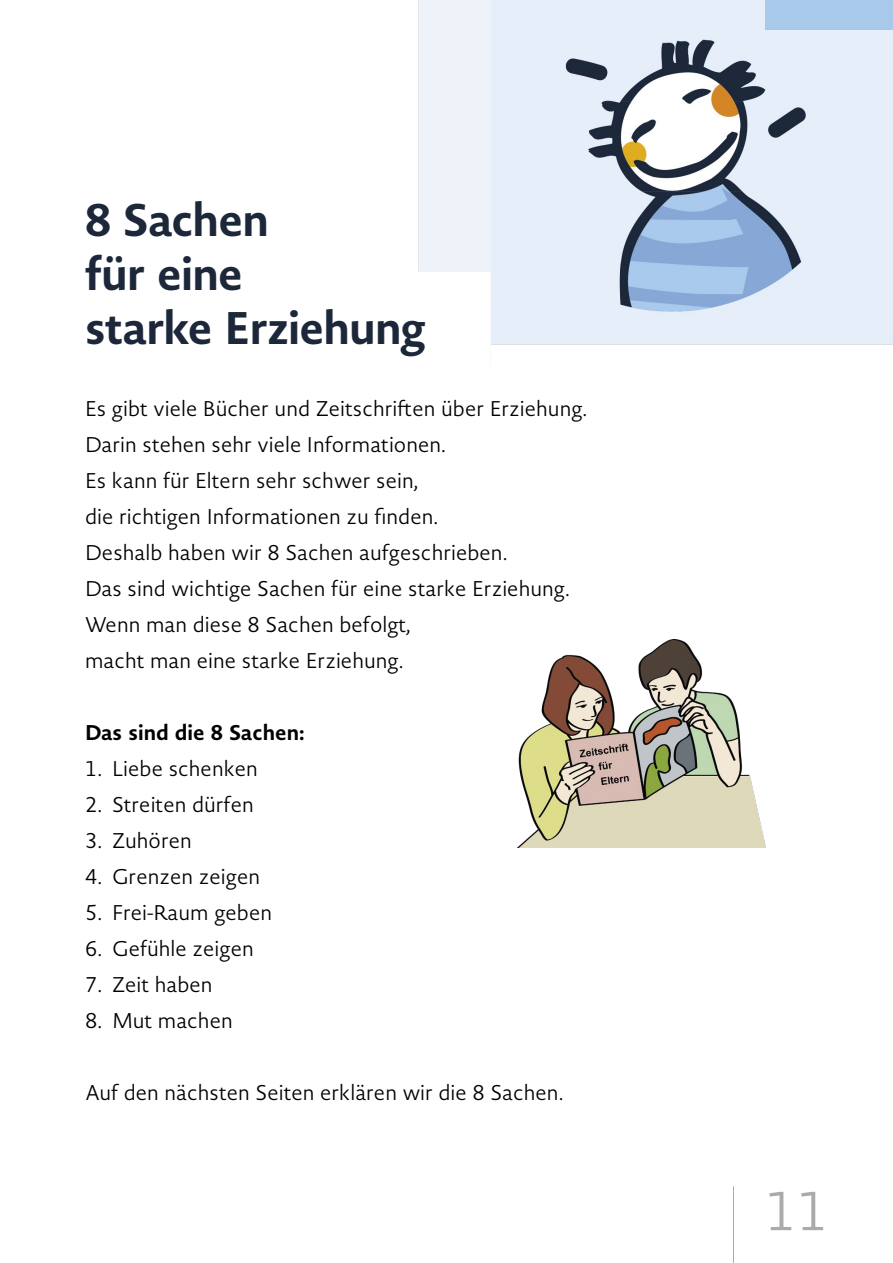
<style>
.page{position:relative;width:893px;height:1263px;background:#fff}
.page>*{position:absolute;margin:0;border:0;box-sizing:border-box;transform-origin:0 0}
.t1{font:300 54px "Novel Sans Pro";color:#aaa}
.t2{font:700 45px/54.2px "Novel Sans Pro";letter-spacing:-.02em;color:#1c283a}
.t3{font:300 21px/36px "Novel Sans Pro";color:#000}
.t4{font:700 21px "Novel Sans Pro";color:#000}
</style>
<div class="page">
<img style="left:418px;top:0;width:475px;height:345px">
<div style="left:765px;top:0;width:128px;height:30px;background:#a9c9eb"></div>
<img style="left:516px;top:640px;width:249px;height:208px">
<hr style="left:733px;top:1186px;width:1px;height:77px;background:#aaa">
<h2 class="t2" style="left:85px;top:191px;width:342px">8 Sachen<br>für eine<br>starke Erziehung</h2>
<p class="t3" style="left:85px;top:390px;width:504px">Es gibt viele Bücher und Zeitschriften über Erziehung.<br>Darin stehen sehr viele Informationen.<br>Es kann für Eltern sehr schwer sein,<br>die richtigen Informationen zu finden.<br>Deshalb haben wir 8 Sachen aufgeschrieben.<br>Das sind wichtige Sachen für eine starke Erziehung.<br>Wenn man diese 8 Sachen befolgt,<br>macht man eine starke Erziehung.</p>
<p class="t4" style="left:85px;top:716px;width:221px">Das sind die 8 Sachen:</p>
<p class="t3" style="left:85px;top:750px;width:174px">1. Liebe schenken</p>
<p class="t3" style="left:85px;top:786px;width:170px">2. Streiten dürfen</p>
<p class="t3" style="left:85px;top:822px;width:108px">3. Zuhören</p>
<p class="t3" style="left:85px;top:858px;width:177px">4. Grenzen zeigen</p>
<p class="t3" style="left:85px;top:894px;width:189px">5. Frei-Raum geben</p>
<p class="t3" style="left:85px;top:930px;width:170px">6. Gefühle zeigen</p>
<p class="t3" style="left:85px;top:966px;width:129px">7. Zeit haben</p>
<p class="t3" style="left:85px;top:1002px;width:149px">8. Mut machen</p>
<p class="t3" style="left:85px;top:1074px;width:480px">Auf den nächsten Seiten erklären wir die 8 Sachen.</p>
<h1 class="t1" style="left:765px;top:1172px;width:65px">11</h1>
</div>
